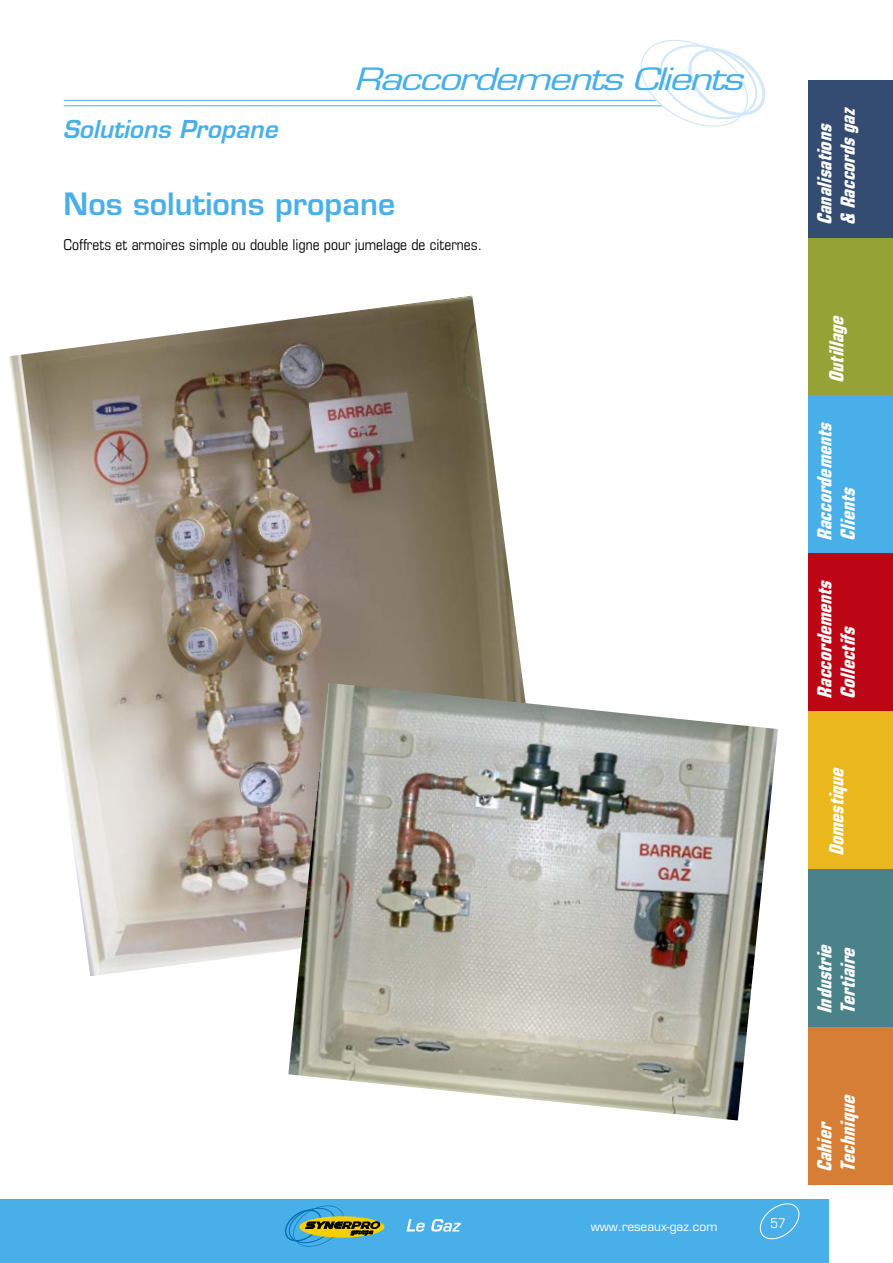
<style>
.page{position:relative;width:893px;height:1263px;background:#fff}
.page>*{position:absolute;margin:0;border:0;box-sizing:border-box;transform-origin:0 0}
.t1{font:italic 30px "Eurostile";letter-spacing:-.05em;color:#49afe8;scale:1.3 1}
.t2{font:600 30px "Eurostile";color:#49afe8}
.t3{font:italic 600 24px "Eurostile";color:#49afe8}
.t4{font:italic 700 condensed 19.5px/23.4px "Eurostile";color:#fff}
.t5{font:condensed 15px "Eurostile";color:#000}
.t6{font:condensed 13.5px "Eurostile";color:#fff}
.t7{font:12px "Eurostile";color:#fff}
</style>
<div class="page">
<div style="left:0;top:1199px;width:829px;height:64px;background:#49afe8"></div>
<svg style="left:759px;top:1203px;width:41px;height:37px"></svg>
<svg style="left:406px;top:1219px;width:55px;height:12px"></svg>
<div style="left:299px;top:1216px;width:85px;height:21px;background:#f4d000;border-radius:50%"></div>
<svg style="left:285px;top:1205px;width:96px;height:42px"></svg>
<div style="left:808px;top:80px;width:85px;height:158px;background:#344c71"></div>
<div style="left:808px;top:238px;width:85px;height:158px;background:#95a336"></div>
<div style="left:808px;top:396px;width:85px;height:157px;background:#49afe8"></div>
<div style="left:808px;top:553px;width:85px;height:158px;background:#bc0615"></div>
<div style="left:808px;top:711px;width:85px;height:158px;background:#eab81c"></div>
<div style="left:808px;top:869px;width:85px;height:158px;background:#4a828a"></div>
<div style="left:808px;top:1027px;width:85px;height:158px;background:#d67e35"></div>
<hr style="left:64px;top:100px;width:593px;height:1px;background:#49afe8">
<hr style="left:64px;top:105px;width:598px;height:1px;background:#49afe8">
<svg style="left:634px;top:39px;width:132px;height:88px"></svg>
<img style="left:9px;top:296px;width:514px;height:680px">
<img style="left:288px;top:683px;width:490px;height:437px">
<p class="t3" style="left:63px;top:114px;width:216px">Solutions Propane</p>
<h1 class="t1" style="left:354px;top:61px;width:301px">Raccordements Clients</h1>
<h1 class="t2" style="left:64px;top:186px;width:333px">Nos solutions propane</h1>
<p class="t5" style="left:64px;top:235px;width:420px">Coffrets et armoires simple ou double ligne pour jumelage de citernes.</p>
<p class="t4" style="left:813px;top:225px;width:123px;rotate:-90deg">Canalisations &amp;Raccordsgaz</p>
<p class="t4" style="left:825px;top:383px;width:74px;rotate:-90deg">Outillage</p>
<p class="t4" style="left:813px;top:541px;width:125px;rotate:-90deg">Raccordements<br>Clients</p>
<p class="t4" style="left:813px;top:698px;width:125px;rotate:-90deg">Raccordements<br>Collectifs</p>
<p class="t4" style="left:825px;top:856px;width:96px;rotate:-90deg">Domestique</p>
<p class="t7" style="left:591px;top:1219px;width:128px">www.reseaux-gaz.com</p>
<p class="t6" style="left:771px;top:1215px;width:17px">57</p>
<p class="t4" style="left:813px;top:1014px;width:76px;rotate:-90deg">Industrie<br>Tertiaire</p>
<p class="t4" style="left:813px;top:1172px;width:84px;rotate:-90deg">Cahier<br>Technique</p>
</div>
